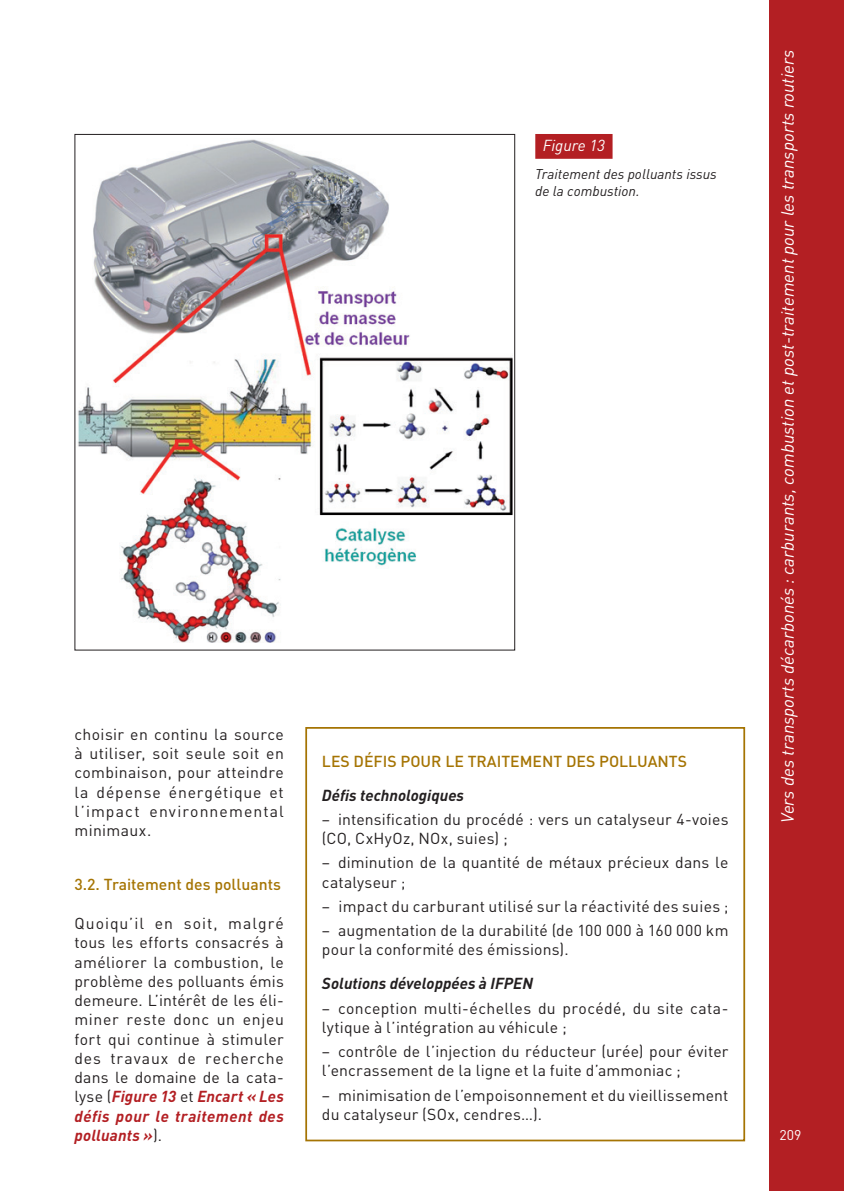
<style>
.page{position:relative;width:844px;height:1191px;background:#fff}
.page>*{position:absolute;margin:0;border:0;box-sizing:border-box;transform-origin:0 0}
.t1{font:italic 17.5px "DIN";color:#fff}
.t2{font:15.75px/19.2px "DIN";letter-spacing:.015em;color:#231f20}
.t3{font:500 15.75px "DIN";color:#a57403}
.t4{font:italic 700 15.75px "DIN";color:#231f20}
.t5{font:italic 15.75px "DIN";color:#fff}
.t6{font:italic 14px/16.8px "DIN";color:#231f20}
.t7{font:14px "DIN";color:#fff}
.s1{font-weight:700;font-style:italic;color:#b31f23}
</style>
<div class="page">
<div style="left:769px;top:0;width:74px;height:1191px;background:#b31f23"></div>
<div style="left:535px;top:134px;width:77px;height:25px;background:#b31f23"></div>
<div style="left:305px;top:727px;width:440px;height:414px;border:2px solid #a57403"></div>
<img style="left:77px;top:139px;width:435px;height:503px">
<p class="t5" style="left:542px;top:136px;width:64px">Figure 13</p>
<p class="t6" style="left:535px;top:166px;width:183px">Traitement des polluants issus de la combustion.</p>
<p class="t2" style="left:74px;top:724px;width:211px;text-align:justify">choisir en continu la source à utiliser, soit seule soit en combinaison, pour atteindre la dépense énergétique et l’impact environnemental minimaux.</p>
<p class="t3" style="left:74px;top:874px;width:208px">3.2. TRAITEMENT DES POLLUANTS</p>
<p class="t2" style="left:74px;top:913px;width:211px;text-align:justify">Quoiqu’il en soit, malgré tous les efforts consacrés à améliorer la combustion, le problème des polluants émis demeure. L’intérêt de les éli&shy;miner reste donc un enjeu fort qui continue à stimuler des travaux de recherche dans le domaine de la cata&shy;lyse (<span class="s1">Figure 13</span> et <span class="s1">Encart « Les défis pour le traitement des polluants »</span>).</p>
<p class="t3" style="left:322px;top:751px;width:41px">LES DÉFIS</p>
<p class="t3" style="left:400px;top:751px;width:77px">POUR LE TRAITE</p>
<p class="t3" style="left:519px;top:751px;width:57px">MENT DES</p>
<p class="t3" style="left:599px;top:751px;width:31px">POLLUA</p>
<p class="t3" style="left:657px;top:751px;width:21px">NTS</p>
<p class="t4" style="left:322px;top:785px;width:144px">Défis technologiques</p>
<p class="t2" style="left:322px;top:809px;width:408px">− intensification du procédé : vers un catalyseur 4-voies (CO, CxHyOz, NOx, suies) ;</p>
<p class="t2" style="left:322px;top:852px;width:408px">− diminution de la quantité de métaux précieux dans le catalyseur ;</p>
<p class="t2" style="left:322px;top:893px;width:408px;line-height:24.2px">− impact du carburant utilisé sur la réactivité des suies ; − augmentation de la durabilité (de 100 000 à 160 000 km</p>
<p class="t2" style="left:322px;top:939px;width:248px">pour la conformité des émissions).</p>
<p class="t4" style="left:322px;top:973px;width:212px">Solutions développées à IFPEN</p>
<p class="t2" style="left:322px;top:998px;width:405px">− conception multi-échelles du procédé, du site cata&shy;lytique à l’intégration au véhicule ;</p>
<p class="t2" style="left:322px;top:1041px;width:408px">− contrôle de l’injection du réducteur (urée) pour éviter l’encrassement de la ligne et la fuite d’ammoniac ;</p>
<p class="t2" style="left:322px;top:1085px;width:408px">− minimisation de l’empoisonnement et du vieillissement du catalyseur (SOx, cendres…).</p>
<p class="t1" style="left:776px;top:823px;width:775px;rotate:-90deg">Vers des transports décarbonés : carburants, combustion et post-traitement pour les transports routiers</p>
<p class="t7" style="left:779px;top:1125px;width:23px">209</p>
</div>
